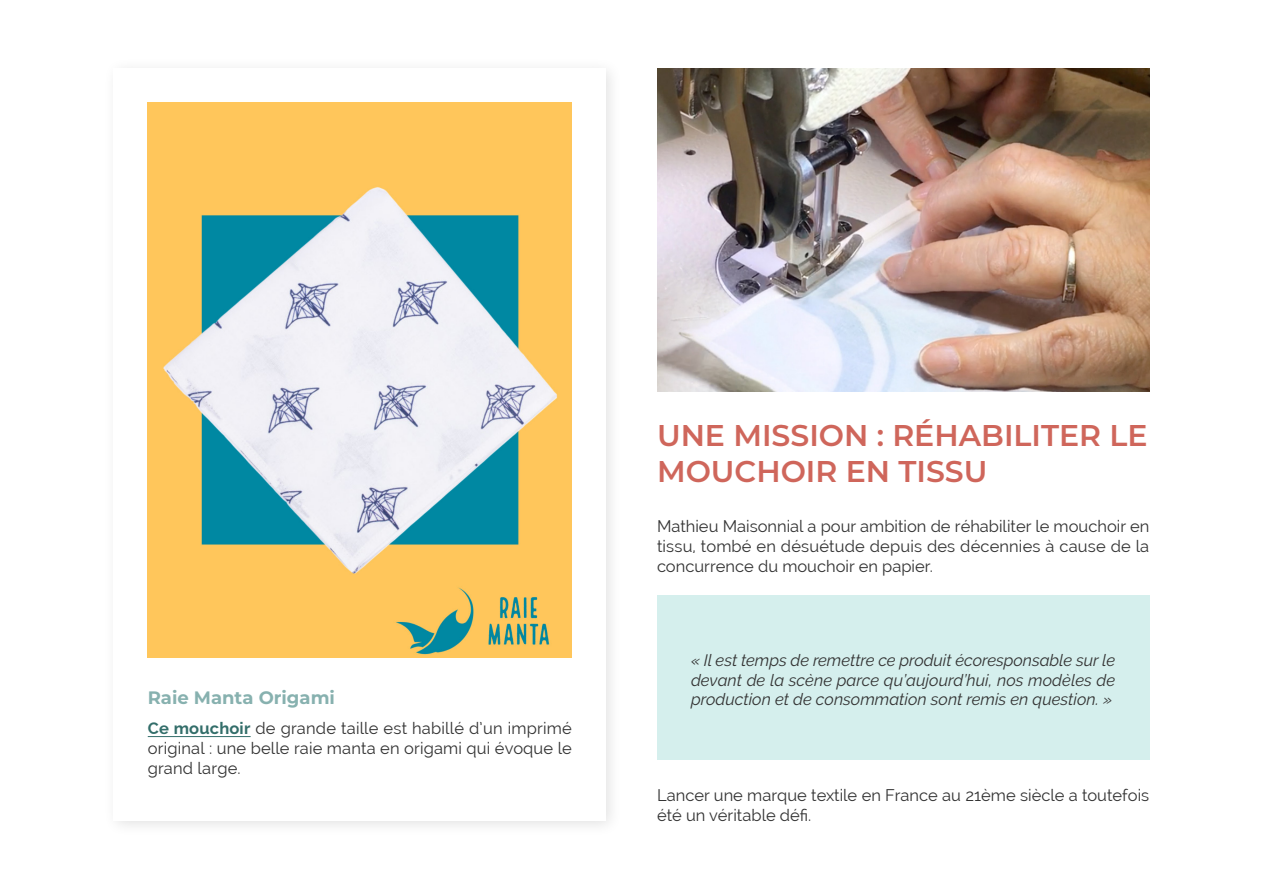
<style>
.page{position:relative;width:1263px;height:893px;background:#fff}
.page>*{position:absolute;margin:0;border:0;box-sizing:border-box;transform-origin:0 0}
.Pages_-_Titre_1{font:600 30px/36px "Montserrat";color:#cf665b}
.Pages_-_Titre_2{font:700 18px "Montserrat";color:#87b1af}
.Pages_-_Paragraphe{font:16.5px/19.8px "Raleway";color:#333;text-align:justify}
.Pages_-_Citations{font:italic 16.5px/19.8px "Raleway";color:#333;text-align:justify}
.s1{font-weight:700;color:#336e6a}
</style>
<div class="page">
<div style="left:102px;top:57px;width:521px;height:781px;background:#000;opacity:.12"></div>
<div style="left:114px;top:68px;width:492px;height:753px;background:#fff"></div>
<hr style="left:148px;top:736px;width:103px;height:1px;background:#336e6a">
<img style="left:148px;top:102px;width:424px;height:555px">
<div style="left:657px;top:595px;width:492px;height:165px;background:#d5efed"></div>
<img style="left:657px;top:68px;width:492px;height:323px">
<p class="Pages_-_Titre_2" style="left:148px;top:684px;width:189px">Raie Manta Origami</p>
<p class="Pages_-_Paragraphe" style="left:148px;top:719px;width:426px"><span class="s1">Ce mouchoir</span> de grande taille est habillé d’un imprimé original : une belle raie manta en origami qui évoque le grand large.</p>
<p class="Pages_-_Titre_1" style="left:657px;top:416px;width:492px">UNE MISSION : RÉHABILITER LE<br>MOUCHOIR EN TISSU</p>
<p class="Pages_-_Paragraphe" style="left:657px;top:517px;width:494px">Mathieu Maisonnial a pour ambition de réhabiliter le mouchoir en tissu, tombé en désuétude depuis des décennies à cause de la concurrence du mouchoir en papier.</p>
<p class="Pages_-_Citations" style="left:691px;top:650px;width:426px">« Il est temps de remettre ce produit écoresponsable sur le devant de la scène parce qu’aujourd’hui, nos modèles de production et de consommation sont remis en question. »</p>
<p class="Pages_-_Paragraphe" style="left:657px;top:785px;width:494px">Lancer une marque textile en France au 21ème siècle a toutefois été un véritable défi.</p>
</div>
